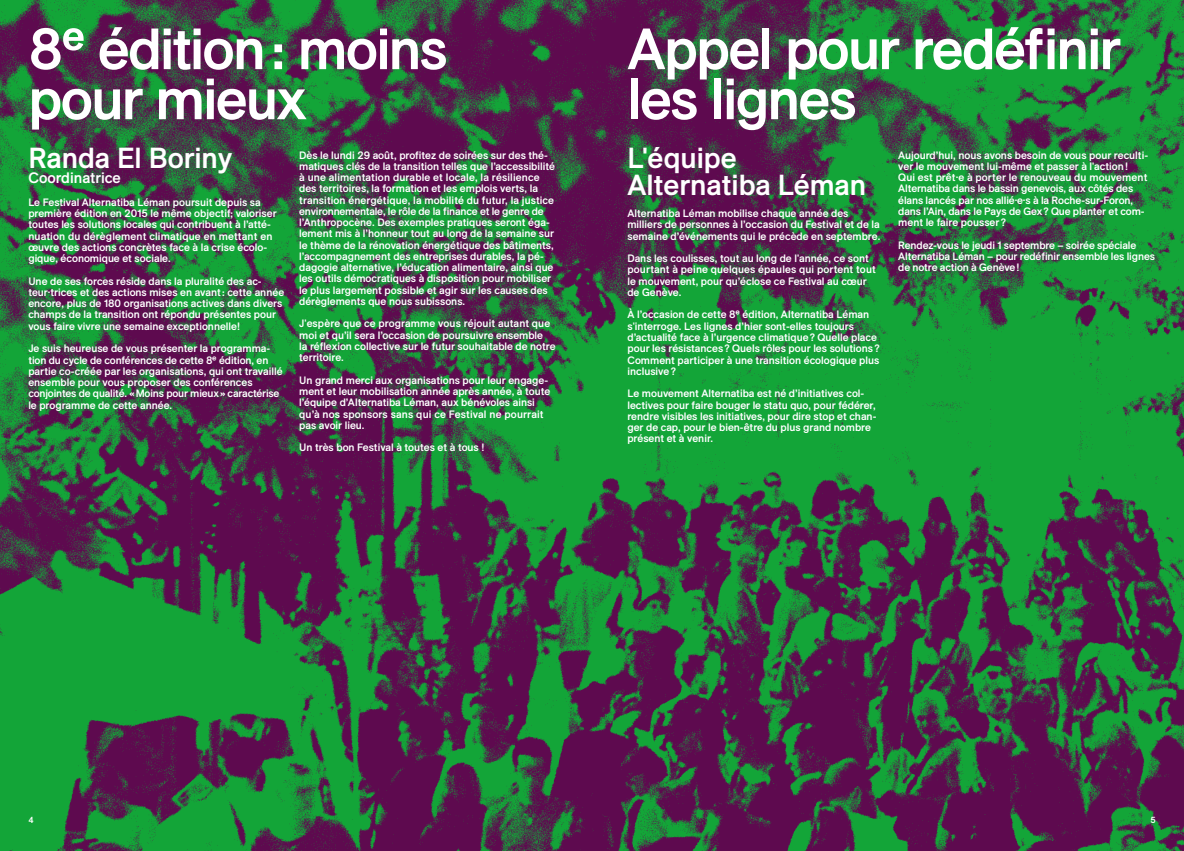
<style>
.page{position:relative;width:1184px;height:851px;background:#fff}
.page>*{position:absolute;margin:0;border:0;box-sizing:border-box;transform-origin:0 0}
.t1{font:500 57.5px/50px "ES Allianz";letter-spacing:-.03em;color:#fff}
.t2{font:500 28.75px/26.2px "ES Allianz";color:#fff}
.t3{font:500 15px "ES Allianz";color:#fff}
.t4{font:500 10.62px/11.2px "ES Allianz";color:#fff}
.t5{font:500 8.75px "ES Allianz";color:#fff}
</style>
<div class="page">
<img style="left:0;top:0;width:1183px;height:850px">
<h1 class="t1" style="left:28px;top:23px;width:421px">8e édition : moins pour mieux</h1>
<h2 class="t2" style="left:28px;top:144px;width:205px">Randa El Boriny</h2>
<h3 class="t3" style="left:28px;top:167px;width:94px">Coordinatrice</h3>
<p class="t4" style="left:28px;top:196px;width:250px">Le Festival Alternatiba Léman poursuit depuis sa première édition en 2015 le même objectif; valoriser toutes les solutions locales qui contribuent à l’atté&shy;nuation du dérèglement climatique en mettant en œuvre des actions concrètes face à la crise écolo&shy;gique, économique et sociale.</p>
<p class="t4" style="left:28px;top:275px;width:257px">Une de ses forces réside dans la pluralité des ac&shy;teur·trices et des actions mises en avant : cette année encore, plus de 180 organisations actives dans divers champs de la transition ont répondu présentes pour vous faire vivre une semaine exceptionnelle!</p>
<p class="t4" style="left:28px;top:342px;width:256px">Je suis heureuse de vous présenter la programma&shy;tion du cycle de conférences de cette 8e édition, en partie co-créée par les organisations, qui ont travaillé ensemble pour vous proposer des conférences conjointes de qualité. «Moins pour mieux » caractérise le programme de cette année.</p>
<p class="t4" style="left:299px;top:149px;width:257px">Dès le lundi 29 août, profitez de soirées sur des thé&shy;matiques clés de la transition telles que l’accessibilité à une alimentation durable et locale, la résilience des territoires, la formation et les emplois verts, la transition énergétique, la mobilité du futur, la justice environnementale, le rôle de la finance et le genre de l’Anthropocène. Des exemples pratiques seront éga&shy;lement mis à l’honneur tout au long de la semaine sur le thème de la rénovation énergétique des bâtiments, l’accompagnement des entreprises durables, la pé&shy;dagogie alternative, l’éducation alimentaire, ainsi que les outils démocratiques à disposition pour mobiliser le plus largement possible et agir sur les causes des dérèglements que nous subissons.</p>
<p class="t4" style="left:299px;top:318px;width:258px">J'espère que ce programme vous réjouit autant que moi et qu’il sera l’occasion de poursuivre ensemble<br>la réflexion collective sur le futur souhaitable de notre territoire.</p>
<p class="t4" style="left:299px;top:374px;width:253px">Un grand merci aux organisations pour leur engage&shy;ment et leur mobilisation année après année, à toute l’équipe d’Alternatiba Léman, aux bénévoles ainsi qu’à nos sponsors sans qui ce Festival ne pourrait pas avoir lieu.</p>
<p class="t4" style="left:299px;top:441px;width:187px">Un très bon Festival à toutes et à tous !</p>
<h1 class="t1" style="left:627px;top:23px;width:494px">Appel pour redéfinir les lignes</h1>
<h2 class="t2" style="left:627px;top:144px;width:240px">L'équipe<br>Alternatiba Léman</h2>
<p class="t4" style="left:627px;top:207px;width:254px">Alternatiba Léman mobilise chaque année des milliers de personnes à l’occasion du Festival et de la semaine d’événements qui le précède en septembre.</p>
<p class="t4" style="left:627px;top:252px;width:250px">Dans les coulisses, tout au long de l'année, ce sont pourtant à peine quelques épaules qui portent tout le mouvement, pour qu’éclose ce Festival au cœur de Genève.</p>
<p class="t4" style="left:627px;top:309px;width:253px">À l’occasion de cette 8e édition, Alternatiba Léman s'interroge. Les lignes d’hier sont-elles toujours d’actualité face à l’urgence climatique ? Quelle place pour les résistances ? Quels rôles pour les solutions ?<br>Comment participer à une transition écologique plus inclusive ?</p>
<p class="t4" style="left:627px;top:387px;width:250px">Le mouvement Alternatiba est né d’initiatives col&shy;lectives pour faire bouger le statu quo, pour fédérer, rendre visibles les initiatives, pour dire stop et chan&shy;ger de cap, pour le bien-être du plus grand nombre présent et à venir.</p>
<p class="t4" style="left:898px;top:149px;width:251px">Aujourd’hui, nous avons besoin de vous pour reculti&shy;ver le mouvement lui-même et passer à l'action !<br>Qui est prêt·e à porter le renouveau du mouvement Alternatiba dans le bassin genevois, aux côtés des élans lancés par nos allié·e·s à la Roche-sur-Foron, dans l’Ain, dans le Pays de Gex ? Que planter et com&shy;ment le faire pousser ?</p>
<p class="t4" style="left:898px;top:239px;width:258px">Rendez-vous le jeudi 1 septembre – soirée spéciale<br>Alternatiba Léman – pour redéfinir ensemble les lignes de notre action à Genève !</p>
<p class="t5" style="left:28px;top:812px;width:7px">4</p>
<p class="t5" style="left:1150px;top:812px;width:7px">5</p>
</div>
